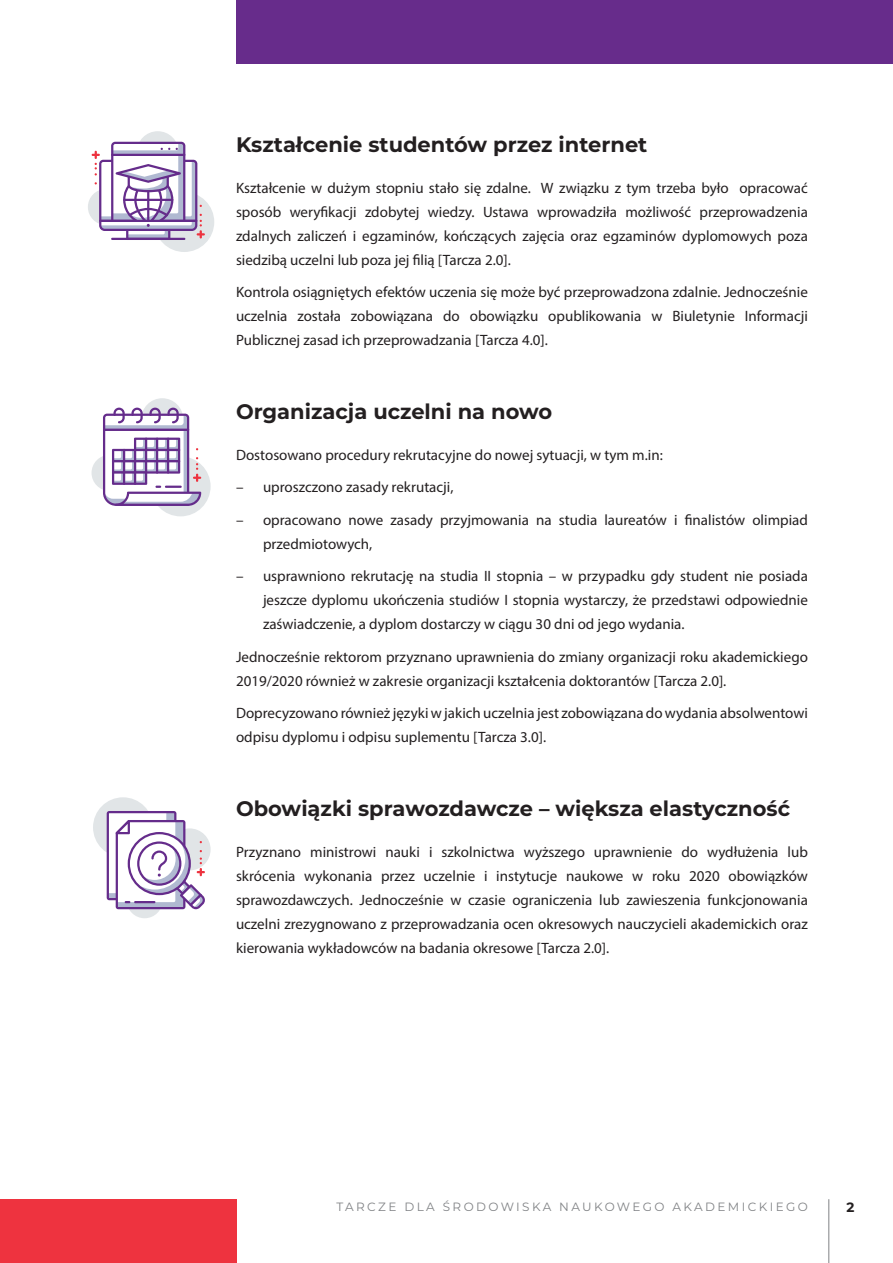
<style>
.page{position:relative;width:893px;height:1263px;background:#fff}
.page>*{position:absolute;margin:0;border:0;box-sizing:border-box;transform-origin:0 0}
.t1{font:700 21px "Montserrat";color:#231f20}
.t2{font:15px/24px "Myriad Pro";color:#231f20;text-align:justify}
.t3{font:700 13.5px "Montserrat";color:#231f20}
.t4{font:12px "Montserrat";letter-spacing:.2em;color:#808285}
</style>
<div class="page">
<div style="left:236px;top:0;width:657px;height:64px;background:#672c8b"></div>
<div style="left:0;top:1199px;width:236px;height:64px;background:#ee333f"></div>
<hr style="left:828px;top:1199px;width:1px;height:64px;background:#808285">
<svg style="left:137px;top:131px;width:42px;height:42px"></svg>
<div style="left:88px;top:189px;width:36px;height:36px;background:#e1e5e7;border-radius:50%"></div>
<div style="left:154px;top:192px;width:60px;height:60px;background:#e1e5e7;border-radius:50%"></div>
<svg style="left:92px;top:142px;width:113px;height:98px"></svg>
<div style="left:141px;top:398px;width:42px;height:42px;background:#e1e5e7;border-radius:50%"></div>
<div style="left:92px;top:455px;width:36px;height:36px;background:#e1e5e7;border-radius:50%"></div>
<div style="left:151px;top:456px;width:60px;height:60px;background:#e1e5e7;border-radius:50%"></div>
<svg style="left:103px;top:408px;width:98px;height:98px"></svg>
<div style="left:169px;top:828px;width:42px;height:42px;background:#e1e5e7;border-radius:50%"></div>
<svg style="left:127px;top:882px;width:36px;height:36px"></svg>
<div style="left:93px;top:797px;width:60px;height:60px;background:#e1e5e7;border-radius:50%"></div>
<svg style="left:107px;top:811px;width:98px;height:98px"></svg>
<h1 class="t1" style="left:236px;top:129px;width:413px">Kształcenie studentów przez internet</h1>
<p class="t2" style="left:236px;top:175px;width:573px">Kształcenie w dużym stopniu stało się zdalne. W związku z tym trzeba było opracować sposób weryfikacji zdobytej wiedzy. Ustawa wprowadziła możliwość przeprowadzenia zdalnych zaliczeń i egzaminów, kończących zajęcia oraz egzaminów dyplomowych poza siedzibą uczelni lub poza jej filią [Tarcza 2.0].</p>
<p class="t2" style="left:236px;top:280px;width:573px">Kontrola osiągniętych efektów uczenia się może być przeprowadzona zdalnie. Jednocześnie uczelnia została zobowiązana do obowiązku opublikowania w Biuletynie Informacji Publicznej zasad ich przeprowadzania [Tarcza 4.0].</p>
<h1 class="t1" style="left:236px;top:396px;width:318px">Organizacja uczelni na nowo</h1>
<p class="t2" style="left:236px;top:442px;width:428px">Dostosowano procedury rekrutacyjne do nowej sytuacji, w tym m.in:</p>
<p class="t2" style="left:236px;top:475px;width:219px">– uproszczono zasady rekrutacji,</p>
<p class="t2" style="left:263px;top:507px;width:546px;text-indent:-27px">– opracowano nowe zasady przyjmowania na studia laureatów i finalistów olimpiad przedmiotowych,</p>
<p class="t2" style="left:263px;top:564px;width:546px;text-indent:-27px">– usprawniono rekrutację na studia II stopnia – w przypadku gdy student nie posiada jeszcze dyplomu ukończenia studiów I stopnia wystarczy, że przedstawi odpowiednie zaświadczenie, a dyplom dostarczy w ciągu 30 dni od jego wydania.</p>
<p class="t2" style="left:236px;top:644px;width:573px">Jednocześnie rektorom przyznano uprawnienia do zmiany organizacji roku akademickiego<br>2019/2020 również w zakresie organizacji kształcenia doktorantów [Tarcza 2.0].</p>
<p class="t2" style="left:236px;top:701px;width:573px">Doprecyzowano również języki w jakich uczelnia jest zobowiązana do wydania absolwentowi odpisu dyplomu i odpisu suplementu [Tarcza 3.0].</p>
<h1 class="t1" style="left:236px;top:793px;width:556px">Obowiązki sprawozdawcze – większa elastyczność</h1>
<p class="t2" style="left:236px;top:839px;width:573px">Przyznano ministrowi nauki i szkolnictwa wyższego uprawnienie do wydłużenia lub skrócenia wykonania przez uczelnie i instytucje naukowe w roku 2020 obowiązków sprawozdawczych. Jednocześnie w czasie ograniczenia lub zawieszenia funkcjonowania uczelni zrezygnowano z przeprowadzania ocen okresowych nauczycieli akademickich oraz kierowania wykładowców na badania okresowe [Tarcza 2.0].</p>
<p class="t4" style="left:336px;top:1198px;width:473px">TARCZE DLA ŚRODOWISKA NAUKOWEGO AKADEMICKIEGO</p>
<p class="t3" style="left:846px;top:1198px;width:9px">2</p>
</div>
